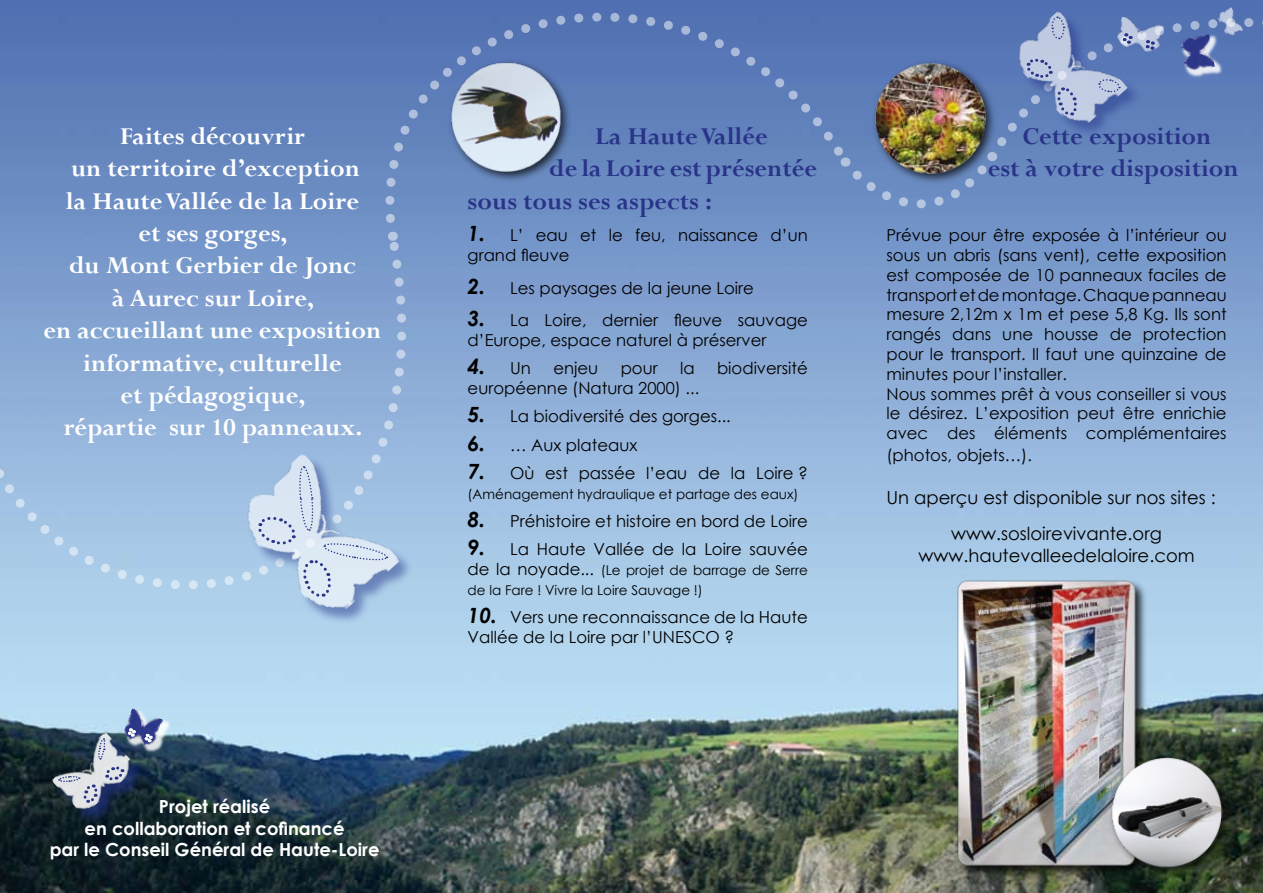
<style>
.page{position:relative;width:1263px;height:893px;background:#fff}
.page>*{position:absolute;margin:0;border:0;box-sizing:border-box;transform-origin:0 0}
.t1{font:700 27px/32.4px "Perpetua";color:#fff;text-align:center}
.t2{font:700 27px/32.4px "Perpetua";color:#293489;text-align:center}
.t3{font:italic 700 21px/28.3px "Century Gothic";color:#000}
.t4{font:18px/36px "Century Gothic";color:#000}
.t5{font:700 18px/21.6px "Century Gothic";color:#fff;text-align:center}
.t6{font:16.5px/19.8px "Century Gothic";color:#000}
.t7{font:13.5px/19.8px "Century Gothic";color:#000}
.s1{font-size:16.5px}
</style>
<div class="page">
<img style="left:0;top:0;width:1263px;height:893px">
<img style="left:951px;top:575px;width:201px;height:309px">
<div style="left:1106px;top:752px;width:129px;height:129px;background:#000;opacity:.75"></div>
<img style="left:1045px;top:697px;width:186px;height:196px">
<svg style="left:0;top:235px;width:473px;height:356px;background:#8fafd8"></svg>
<svg style="left:375px;top:11px;width:478px;height:217px;background:#6986bb"></svg>
<div style="left:247px;top:455px;width:167px;height:171px;background:#233489;opacity:.75"></div>
<img style="left:232px;top:453px;width:168px;height:171px">
<div style="left:52px;top:733px;width:95px;height:93px;background:#233489;opacity:.75"></div>
<img style="left:52px;top:732px;width:85px;height:84px">
<img style="left:1216px;top:7px;width:27px;height:7px">
<img style="left:1008px;top:11px;width:120px;height:3px">
<svg style="left:256px;top:465px;width:132px;height:134px;background:#b8cde6"></svg>
<svg style="left:844px;top:14px;width:419px;height:210px;background:#6c84b0"></svg>
<div style="left:124px;top:708px;width:48px;height:46px;background:#fff;opacity:.86"></div>
<img style="left:122px;top:708px;width:41px;height:40px">
<svg style="left:58px;top:728px;width:79px;height:76px;background:#6d7b8c"></svg>
<svg style="left:143px;top:733px;width:10px;height:10px"></svg>
<h1 class="t1" style="left:44px;top:119px;width:339px">Faites découvrir<br>un territoire d’exception<br>la Haute Vallée de la Loire<br>et ses gorges,<br>du Mont Gerbier de Jonc<br>à Aurec sur Loire,<br>en accueillant une exposition informative, culturelle<br>et pédagogique,<br>répartie sur 10 panneaux.</h1>
<h1 class="t2" style="left:595px;top:119px;width:174px">La Haute Vallée</h1>
<h1 class="t2" style="left:549px;top:152px;width:269px">de la Loire est présentée</h1>
<h1 class="t2" style="left:468px;top:184px;width:246px">sous tous ses aspects :</h1>
<p class="t6" style="left:468px;top:225px;width:342px;text-indent:43px">L’ eau et le feu, naissance d’un grand fleuve</p>
<p class="t6" style="left:510px;top:271px;width:299px;line-height:32.5px">Les paysages de la jeune Loire<br>La Loire, dernier fleuve sauvage</p>
<p class="t6" style="left:510px;top:326px;width:258px;line-height:28.3px;text-indent:-43px">d’Europe, espace naturel à préserver<br>Un</p>
<p class="t3" style="left:468px;top:218px;width:19px">1.</p>
<p class="t3" style="left:468px;top:269px;width:19px;line-height:32.5px">2.<br>3.</p>
<p class="t3" style="left:468px;top:351px;width:19px">4.</p>
<p class="t3" style="left:468px;top:400px;width:19px;text-align:justify">5.<br>6.<br>7.</p>
<p class="t3" style="left:468px;top:504px;width:19px">8.<br>9.</p>
<p class="t6" style="left:553px;top:358px;width:46px">enjeu</p>
<p class="t6" style="left:621px;top:358px;width:39px">pour</p>
<p class="t6" style="left:680px;top:358px;width:16px">la</p>
<p class="t6" style="left:717px;top:358px;width:92px">biodiversité</p>
<p class="t6" style="left:510px;top:374px;width:299px;line-height:28.3px;text-indent:-43px">européenne (Natura 2000) ...<br>La biodiversité des gorges...<br>… Aux plateaux<br>Où est passée l’eau de la Loire ?</p>
<p class="t7" style="left:468px;top:484px;width:332px">(Aménagement hydraulique et partage des eaux)</p>
<p class="t6" style="left:510px;top:507px;width:299px;line-height:28.3px">Préhistoire et histoire en bord de Loire<br>La Haute Vallée de la Loire sauvée</p>
<p class="t7" style="left:468px;top:560px;width:342px"><span class="s1">de la noyade...</span> (Le projet de barrage de Serre de la Fare ! Vivre la Loire Sauvage !)</p>
<p class="t6" style="left:468px;top:607px;width:342px;text-indent:43px">Vers une reconnaissance de la Haute<br>Vallée de la Loire par l’UNESCO ?</p>
<p class="t3" style="left:468px;top:600px;width:31px">10.</p>
<p class="t5" style="left:50px;top:795px;width:331px">Projet réalisé<br>en collaboration et cofinancé<br>par le Conseil Général de Haute-Loire</p>
<h1 class="t2" style="left:988px;top:119px;width:253px">Cette exposition<br>est à votre disposition</h1>
<p class="t6" style="left:886px;top:225px;width:342px">Prévue pour être exposée à l’intérieur ou sous un abris (sans vent), cette exposition est composée de 10 panneaux faciles de transport et de montage. Chaque panneau mesure 2,12m x 1m et pese 5,8 Kg. Ils sont rangés dans une housse de protection pour le transport. Il faut une quinzaine de minutes pour l’installer.<br>Nous sommes prêt à vous conseiller si vous le désirez. L’exposition peut être enrichie avec des éléments complémentaires</p>
<p class="t6" style="left:886px;top:445px;width:147px">(photos, objets…).</p>
<p class="t4" style="left:951px;top:479px;width:266px;text-indent:-65px">Un aperçu est disponible sur nos sites : www.sosloirevivante.org</p>
<p class="t4" style="left:918px;top:537px;width:278px">www.hautevalleedelaloire.com</p>
</div>
